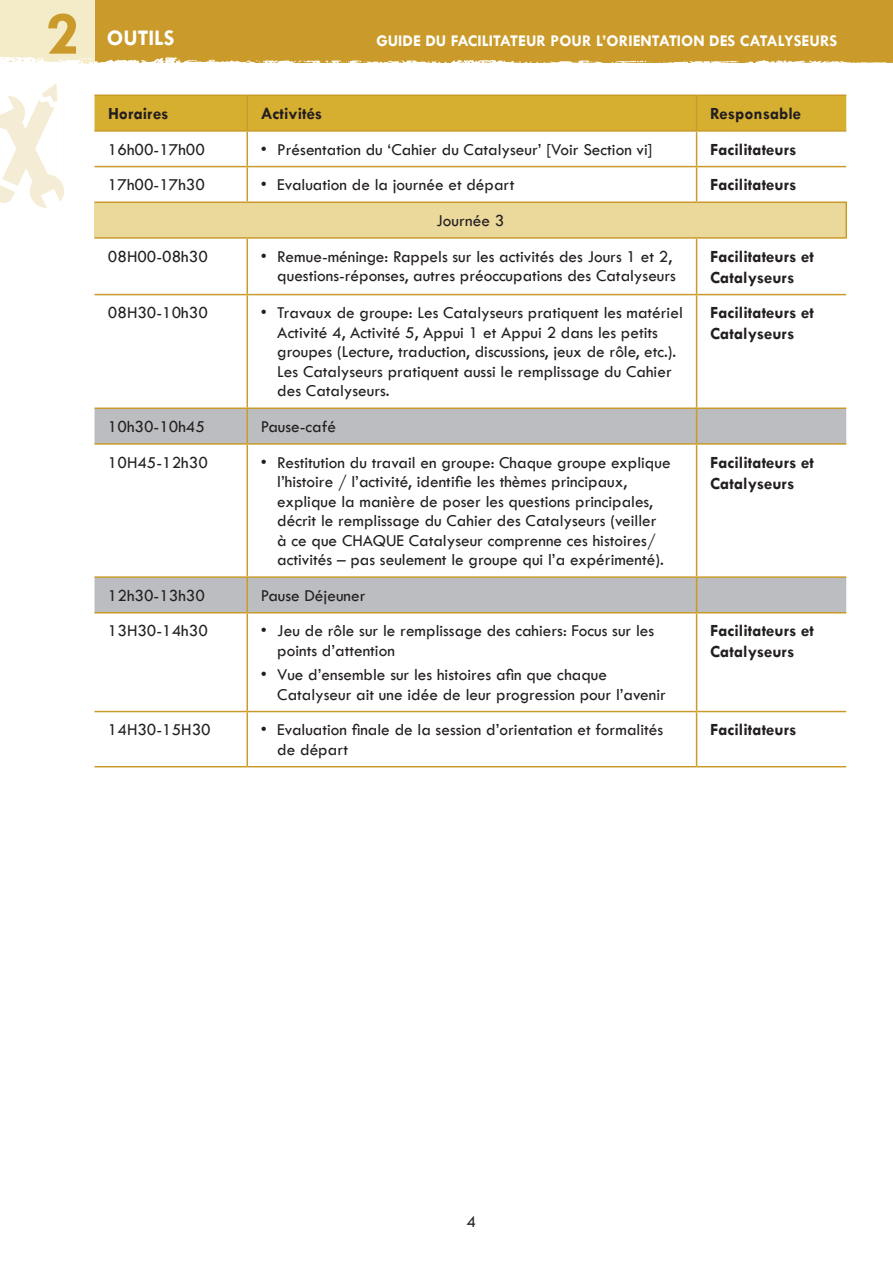
<style>
.page{position:relative;width:893px;height:1263px;background:#fff}
.page>*{position:absolute;margin:0;border:0;box-sizing:border-box;transform-origin:0 0}
.t1{font:700 63px "Tw Cen";color:#ca9b2a}
.t2{font:700 22.5px "Tw Cen";color:#fff}
.t3{font:17.25px/19.5px "Tw Cen";color:#231f20}
.t4{font:700 17.25px/21px "Tw Cen";color:#231f20}
.t5{font:700 16.5px "Tw Cen";color:#fff}
</style>
<div class="page">
<div style="left:0;top:0;width:893px;height:63px;background:#ca9b2a"></div>
<div style="left:0;top:0;width:94px;height:64px;background:#f4ebc9"></div>
<img style="left:0;top:51px;width:893px;height:13px">
<img style="left:0;top:83px;width:63px;height:125px">
<div style="left:94px;top:96px;width:752px;height:34px;background:#d6ae30"></div>
<div style="left:94px;top:202px;width:752px;height:36px;background:#ebd89b"></div>
<svg style="left:94px;top:409px;width:752px;height:203px"></svg>
<hr style="left:94px;top:95px;width:153px;height:1px;background:#ca9b2a">
<hr style="left:247px;top:95px;width:450px;height:1px;background:#ca9b2a">
<hr style="left:247px;top:96px;width:1px;height:34px;background:#ca9b2a">
<hr style="left:697px;top:95px;width:149px;height:1px;background:#ca9b2a">
<hr style="left:696px;top:96px;width:1px;height:34px;background:#ca9b2a">
<hr style="left:94px;top:130px;width:153px;height:2px;background:#ca9b2a">
<hr style="left:247px;top:130px;width:450px;height:2px;background:#ca9b2a">
<hr style="left:247px;top:132px;width:1px;height:34px;background:#ca9b2a">
<hr style="left:697px;top:130px;width:149px;height:2px;background:#ca9b2a">
<hr style="left:696px;top:132px;width:1px;height:34px;background:#ca9b2a">
<hr style="left:94px;top:166px;width:153px;height:1px;background:#ca9b2a">
<hr style="left:247px;top:166px;width:450px;height:1px;background:#ca9b2a">
<hr style="left:247px;top:167px;width:1px;height:34px;background:#ca9b2a">
<hr style="left:697px;top:166px;width:149px;height:1px;background:#ca9b2a">
<hr style="left:696px;top:167px;width:1px;height:34px;background:#ca9b2a">
<hr style="left:94px;top:201px;width:153px;height:2px;background:#ca9b2a">
<hr style="left:247px;top:201px;width:450px;height:2px;background:#ca9b2a">
<hr style="left:697px;top:201px;width:150px;height:2px;background:#ca9b2a">
<hr style="left:845px;top:203px;width:2px;height:34px;background:#ca9b2a">
<hr style="left:94px;top:237px;width:153px;height:2px;background:#ca9b2a">
<hr style="left:247px;top:237px;width:450px;height:2px;background:#ca9b2a">
<hr style="left:247px;top:239px;width:1px;height:55px;background:#ca9b2a">
<hr style="left:697px;top:237px;width:150px;height:2px;background:#ca9b2a">
<hr style="left:696px;top:239px;width:1px;height:55px;background:#ca9b2a">
<hr style="left:94px;top:294px;width:153px;height:1px;background:#ca9b2a">
<hr style="left:247px;top:294px;width:450px;height:1px;background:#ca9b2a">
<hr style="left:247px;top:295px;width:1px;height:112px;background:#ca9b2a">
<hr style="left:697px;top:294px;width:149px;height:1px;background:#ca9b2a">
<hr style="left:696px;top:295px;width:1px;height:112px;background:#ca9b2a">
<hr style="left:94px;top:407px;width:153px;height:2px;background:#ca9b2a">
<hr style="left:247px;top:407px;width:450px;height:2px;background:#ca9b2a">
<hr style="left:247px;top:409px;width:1px;height:34px;background:#ca9b2a">
<hr style="left:697px;top:407px;width:149px;height:2px;background:#ca9b2a">
<hr style="left:696px;top:409px;width:1px;height:34px;background:#ca9b2a">
<hr style="left:94px;top:443px;width:153px;height:2px;background:#ca9b2a">
<hr style="left:247px;top:443px;width:450px;height:2px;background:#ca9b2a">
<hr style="left:247px;top:445px;width:1px;height:131px;background:#ca9b2a">
<hr style="left:697px;top:443px;width:149px;height:2px;background:#ca9b2a">
<hr style="left:696px;top:445px;width:1px;height:131px;background:#ca9b2a">
<hr style="left:94px;top:576px;width:153px;height:2px;background:#ca9b2a">
<hr style="left:247px;top:576px;width:450px;height:2px;background:#ca9b2a">
<hr style="left:247px;top:578px;width:1px;height:34px;background:#ca9b2a">
<hr style="left:697px;top:576px;width:149px;height:2px;background:#ca9b2a">
<hr style="left:696px;top:578px;width:1px;height:34px;background:#ca9b2a">
<hr style="left:94px;top:612px;width:153px;height:1px;background:#ca9b2a">
<hr style="left:247px;top:612px;width:450px;height:1px;background:#ca9b2a">
<hr style="left:247px;top:613px;width:1px;height:98px;background:#ca9b2a">
<hr style="left:697px;top:612px;width:149px;height:1px;background:#ca9b2a">
<hr style="left:696px;top:613px;width:1px;height:98px;background:#ca9b2a">
<hr style="left:94px;top:711px;width:153px;height:1px;background:#ca9b2a">
<hr style="left:247px;top:711px;width:450px;height:1px;background:#ca9b2a">
<hr style="left:247px;top:712px;width:1px;height:54px;background:#ca9b2a">
<hr style="left:697px;top:711px;width:149px;height:1px;background:#ca9b2a">
<hr style="left:696px;top:712px;width:1px;height:54px;background:#ca9b2a">
<hr style="left:94px;top:766px;width:153px;height:1px;background:#ca9b2a">
<hr style="left:247px;top:766px;width:450px;height:1px;background:#ca9b2a">
<hr style="left:697px;top:766px;width:149px;height:1px;background:#ca9b2a">
<h1 class="t1" style="left:46px;top:-4px;width:35px">2</h1>
<h2 class="t2" style="left:107px;top:24px;width:69px">OUTILS</h2>
<p class="t5" style="left:376px;top:31px;width:462px">GUIDE DU FACILITATEUR POUR L’ORIENTATION DES CATALYSEURS</p>
<p class="t4" style="left:108px;top:103px;width:62px">Horaires</p>
<p class="t4" style="left:261px;top:103px;width:63px">Activités</p>
<p class="t4" style="left:710px;top:103px;width:93px">Responsable</p>
<p class="t3" style="left:108px;top:139px;width:99px">16h00-17h00</p>
<p class="t3" style="left:261px;top:139px;width:393px">• Présentation du ‘Cahier du Catalyseur’ [Voir Section vi]</p>
<p class="t4" style="left:710px;top:138px;width:88px">Facilitateurs</p>
<p class="t3" style="left:108px;top:175px;width:99px">17h00-17h30</p>
<p class="t3" style="left:261px;top:175px;width:255px">• Evaluation de la journée et départ</p>
<p class="t4" style="left:710px;top:174px;width:88px">Facilitateurs</p>
<p class="t3" style="left:436px;top:211px;width:69px">Journée 3</p>
<p class="t3" style="left:108px;top:246px;width:101px">08H00-08h30</p>
<p class="t3" style="left:261px;top:246px;width:417px;text-align:right">• Remue-méninge: Rappels sur les activités des Jours 1 et 2, questions-réponses, autres préoccupations des Catalyseurs</p>
<p class="t4" style="left:710px;top:245px;width:105px">Facilitateurs et<br>Catalyseurs</p>
<p class="t3" style="left:108px;top:303px;width:101px">08H30-10h30</p>
<p class="t3" style="left:277px;top:303px;width:407px;text-indent:-17px">• Travaux de groupe: Les Catalyseurs pratiquent les matériel Activité 4, Activité 5, Appui 1 et Appui 2 dans les petits groupes (Lecture, traduction, discussions, jeux de rôle, etc.).<br>Les Catalyseurs pratiquent aussi le remplissage du Cahier des Catalyseurs.</p>
<p class="t4" style="left:710px;top:302px;width:105px">Facilitateurs et<br>Catalyseurs</p>
<p class="t3" style="left:108px;top:417px;width:99px">10h30-10h45</p>
<p class="t3" style="left:261px;top:417px;width:77px">Pause-café</p>
<p class="t3" style="left:108px;top:452px;width:101px">10H45-12h30</p>
<p class="t3" style="left:277px;top:452px;width:395px;text-indent:-17px">• Restitution du travail en groupe: Chaque groupe explique l’histoire / l’activité, identifie les thèmes principaux, explique la manière de poser les questions principales, décrit le remplissage du Cahier des Catalyseurs (veiller<br>à ce que CHAQUE Catalyseur comprenne ces histoires/ activités – pas seulement le groupe qui l’a expérimenté).</p>
<p class="t4" style="left:710px;top:451px;width:105px">Facilitateurs et<br>Catalyseurs</p>
<p class="t3" style="left:108px;top:585px;width:99px">12h30-13h30</p>
<p class="t3" style="left:261px;top:585px;width:106px">Pause Déjeuner</p>
<p class="t3" style="left:108px;top:621px;width:101px">13H30-14h30</p>
<p class="t3" style="left:277px;top:621px;width:378px;text-indent:-17px">• Jeu de rôle sur le remplissage des cahiers: Focus sur les points d’attention</p>
<p class="t3" style="left:277px;top:665px;width:390px;text-indent:-17px">• Vue d’ensemble sur les histoires afin que chaque<br>Catalyseur ait une idée de leur progression pour l’avenir</p>
<p class="t4" style="left:710px;top:620px;width:105px">Facilitateurs et<br>Catalyseurs</p>
<p class="t3" style="left:108px;top:720px;width:104px">14H30-15H30</p>
<p class="t3" style="left:277px;top:720px;width:387px;text-indent:-17px">• Evaluation finale de la session d’orientation et formalités de départ</p>
<p class="t4" style="left:710px;top:719px;width:88px">Facilitateurs</p>
<p class="t3" style="left:466px;top:1211px;width:11px">4</p>
</div>
